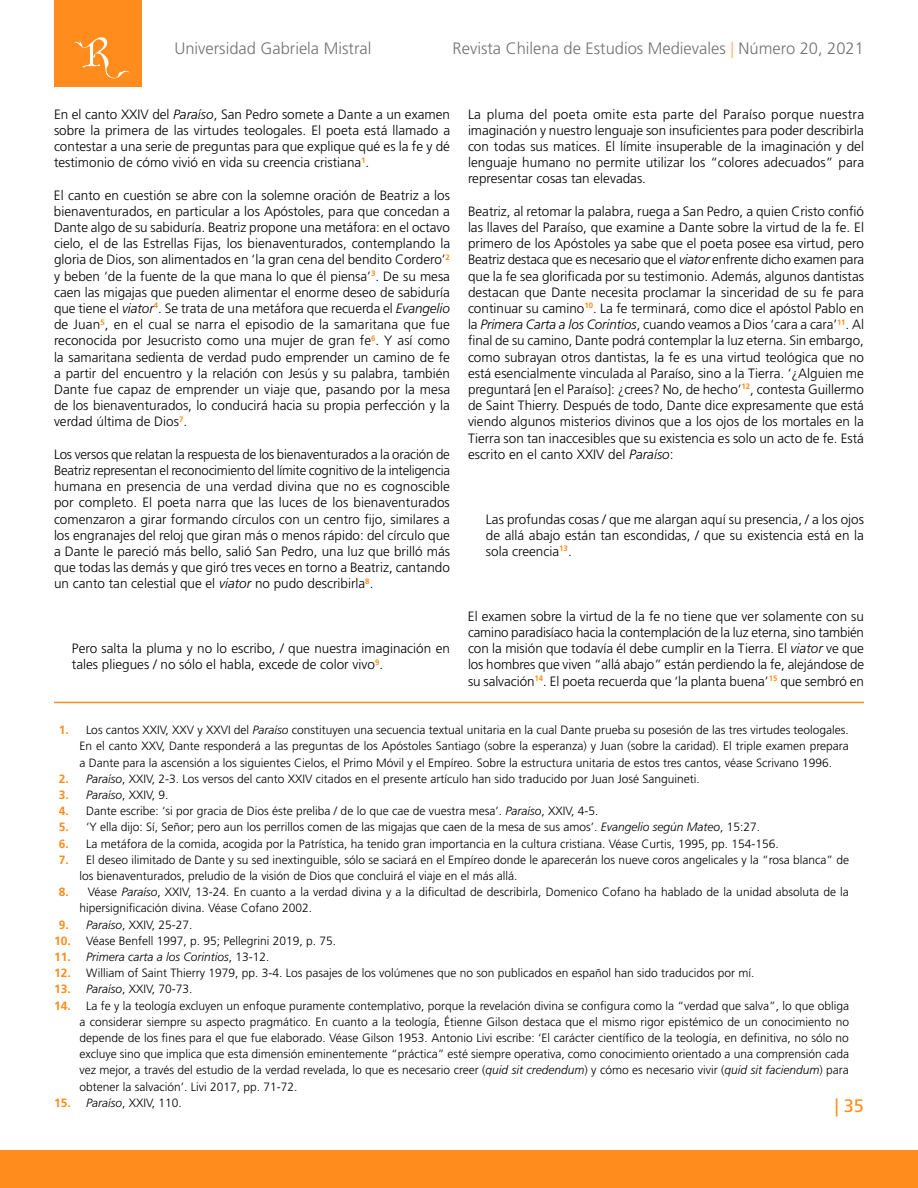
<style>
.page{position:relative;width:918px;height:1188px;background:#fff}
.page>*{position:absolute;margin:0;border:0;box-sizing:border-box;transform-origin:0 0}
.t1{font:18px "Frutiger LT Std";color:#ff8c1c}
.t2{font:300 16.5px "Frutiger LT Std";color:#717275}
.t3{font:300 13.5px/16.2px "Frutiger LT Std";color:#000;text-align:justify}
.t4{font:300 12px/16.2px "Frutiger LT Std";color:#000;text-align:justify}
.t5{font:italic 300 12px "Frutiger LT Std";color:#000}
.s1{color:#ffb165}
.s2{font-style:italic}
.s3{font-weight:700;color:#ff8c1c}
.s4{font-weight:700;font-style:normal;color:#ff8c1c}
.s5{font-style:normal}
</style>
<div class="page">
<div style="left:0;top:1151px;width:918px;height:37px;background:#ff8c1c"></div>
<div style="left:54px;top:0;width:88px;height:86px;background:#ff8c1c"></div>
<svg style="left:74px;top:37px;width:55px;height:42px"></svg>
<hr style="left:54px;top:702px;width:810px;height:1px;background:#ff8c1c">
<p class="t2" style="left:174px;top:39px;width:199px">Universidad Gabriela Mistral</p>
<p class="t2" style="left:453px;top:39px;width:413px">Revista Chilena de Estudios Medievales <span class="s1">|</span> Número 20, 2021</p>
<p class="t3" style="left:54px;top:106px;width:398px">En el canto XXIV del <span class="s2">Paraíso</span>, San Pedro somete a Dante a un examen sobre la primera de las virtudes teologales. El poeta está llamado a contestar a una serie de preguntas para que explique qué es la fe y dé testimonio de cómo vivió en vida su creencia cristiana<sup>1</sup>.</p>
<p class="t3" style="left:54px;top:187px;width:398px">El canto en cuestión se abre con la solemne oración de Beatriz a los bienaventurados, en particular a los Apóstoles, para que concedan a Dante algo de su sabiduría. Beatriz propone una metáfora: en el octavo cielo, el de las Estrellas Fijas, los bienaventurados, contemplando la gloria de Dios, son alimentados en ‘la gran cena del bendito Cordero’<sup>2 </sup>y beben ‘de la fuente de la que mana lo que él piensa’<sup>3</sup>. De su mesa caen las migajas que pueden alimentar el enorme deseo de sabiduría que tiene el <span class="s2">viator</span><sup>4</sup>. Se trata de una metáfora que recuerda el <span class="s2">Evangelio </span>de Juan<sup>5</sup>, en el cual se narra el episodio de la samaritana que fue reconocida por Jesucristo como una mujer de gran fe<sup>6</sup>. Y así como la samaritana sedienta de verdad pudo emprender un camino de fe a partir del encuentro y la relación con Jesús y su palabra, también Dante fue capaz de emprender un viaje que, pasando por la mesa de los bienaventurados, lo conducirá hacia su propia perfección y la verdad última de Dios<sup>7</sup>.</p>
<p class="t3" style="left:54px;top:446px;width:398px">Los versos que relatan la respuesta de los bienaventurados a la oración de Beatriz representan el reconocimiento del límite cognitivo de la inteligencia humana en presencia de una verdad divina que no es cognoscible por completo. El poeta narra que las luces de los bienaventurados comenzaron a girar formando círculos con un centro fijo, similares a los engranajes del reloj que giran más o menos rápido: del círculo que a Dante le pareció más bello, salió San Pedro, una luz que brilló más que todas las demás y que giró tres veces en torno a Beatriz, cantando un canto tan celestial que el <span class="s2">viator</span> no pudo describirla<sup>8</sup>.</p>
<p class="t3" style="left:468px;top:106px;width:398px">La pluma del poeta omite esta parte del Paraíso porque nuestra imaginación y nuestro lenguaje son insuficientes para poder describirla con todas sus matices. El límite insuperable de la imaginación y del lenguaje humano no permite utilizar los “colores adecuados” para representar cosas tan elevadas.</p>
<p class="t3" style="left:468px;top:203px;width:398px">Beatriz, al retomar la palabra, ruega a San Pedro, a quien Cristo confió las llaves del Paraíso, que examine a Dante sobre la virtud de la fe. El primero de los Apóstoles ya sabe que el poeta posee esa virtud, pero Beatriz destaca que es necesario que el <span class="s2">viator</span> enfrente dicho examen para que la fe sea glorificada por su testimonio. Además, algunos dantistas destacan que Dante necesita proclamar la sinceridad de su fe para continuar su camino<sup>10</sup>. La fe terminará, como dice el apóstol Pablo en la <span class="s2">Primera Carta a los Corintios</span>, cuando veamos a Dios ‘cara a cara’<sup>11</sup>. Al final de su camino, Dante podrá contemplar la luz eterna. Sin embargo, como subrayan otros dantistas, la fe es una virtud teológica que no está esencialmente vinculada al Paraíso, sino a la Tierra. ‘¿Alguien me preguntará [en el Paraíso]: ¿crees? No, de hecho’<sup>12</sup>, contesta Guillermo de Saint Thierry. Después de todo, Dante dice expresamente que está viendo algunos misterios divinos que a los ojos de los mortales en la Tierra son tan inaccesibles que su existencia es solo un acto de fe. Está escrito en el canto XXIV del <span class="s2">Paraíso</span>:</p>
<p class="t3" style="left:486px;top:511px;width:380px">Las profundas cosas / que me alargan aquí su presencia, / a los ojos de allá abajo están tan escondidas, / que su existencia está en la sola creencia<sup>13</sup>.</p>
<p class="t3" style="left:468px;top:608px;width:398px">El examen sobre la virtud de la fe no tiene que ver solamente con su camino paradisíaco hacia la contemplación de la luz eterna, sino también con la misión que todavía él debe cumplir en la Tierra. El <span class="s2">viator</span> ve que los hombres que viven “allá abajo” están perdiendo la fe, alejándose de su salvación<sup>14</sup>. El poeta recuerda que ‘la planta buena’<sup>15</sup> que sembró en</p>
<p class="t4" style="left:80px;top:722px;width:771px;text-indent:-21px"><span class="s3">1.</span> Los cantos XXIV, XXV y XXVI del <span class="s2">Paraíso</span> constituyen una secuencia textual unitaria en la cual Dante prueba su posesión de las tres virtudes teologales.<br>En el canto XXV, Dante responderá a las preguntas de los Apóstoles Santiago (sobre la esperanza) y Juan (sobre la caridad). El triple examen prepara a Dante para la ascensión a los siguientes Cielos, el Primo Móvil y el Empíreo. Sobre la estructura unitaria de estos tres cantos, véase Scrivano 1996.</p>
<p class="t4" style="left:59px;top:771px;width:642px"><span class="s3">2.</span> <span class="s2">Paraíso</span>, XXIV, 2-3. Los versos del canto XXIV citados en el presente artículo han sido traducido por Juan José Sanguineti.</p>
<p class="t4" style="left:59px;top:787px;width:111px"><span class="s3">3.</span> <span class="s2">Paraíso</span>, XXIV, 9.</p>
<p class="t4" style="left:59px;top:803px;width:541px"><span class="s3">4.</span> Dante escribe: ‘si por gracia de Dios éste preliba / de lo que cae de vuestra mesa’. <span class="s2">Paraíso</span>, XXIV, 4-5.</p>
<p class="t4" style="left:59px;top:819px;width:703px"><span class="s3">5.</span> ‘Y ella dijo: Sí, Señor; pero aun los perrillos comen de las migajas que caen de la mesa de sus amos’. <span class="s2">Evangelio según Mateo</span>, 15:27.</p>
<p class="t4" style="left:59px;top:835px;width:721px"><span class="s3">6.</span> La metáfora de la comida, acogida por la Patrística, ha tenido gran importancia en la cultura cristiana. Véase Curtis, 1995, pp. 154-156.</p>
<p class="t4" style="left:80px;top:852px;width:771px;text-indent:-21px"><span class="s3">7.</span> El deseo ilimitado de Dante y su sed inextinguible, sólo se saciará en el Empíreo donde le aparecerán los nueve coros angelicales y la “rosa blanca” de los bienaventurados, preludio de la visión de Dios que concluirá el viaje en el más allá.</p>
<p class="t4" style="left:80px;top:884px;width:771px;text-indent:-21px"><span class="s3">8.</span> Véase <span class="s2">Paraíso</span>, XXIV, 13-24. En cuanto a la verdad divina y a la dificultad de describirla, Domenico Cofano ha hablado de la unidad absoluta de la hipersignificación divina. Véase Cofano 2002.</p>
<p class="t4" style="left:59px;top:916px;width:135px"><span class="s3">9.</span> <span class="s2">Paraíso</span>, XXIV, 25-27.</p>
<p class="t4" style="left:54px;top:933px;width:284px"><span class="s3">10.</span> Véase Benfell 1997, p. 95; Pellegrini 2019, p. 75.</p>
<p class="t5" style="left:54px;top:950px;width:217px"><span class="s4">11.</span> Primera carta a los Corintios<span class="s5">, 13-12.</span></p>
<p class="t4" style="left:54px;top:965px;width:702px"><span class="s3">12.</span> William of Saint Thierry 1979, pp. 3-4. Los pasajes de los volúmenes que no son publicados en español han sido traducidos por mí.</p>
<p class="t4" style="left:54px;top:981px;width:140px"><span class="s3">13.</span> <span class="s2">Paraíso</span>, XXIV, 70-73.</p>
<p class="t4" style="left:80px;top:997px;width:771px;text-indent:-26px"><span class="s3">14.</span> La fe y la teología excluyen un enfoque puramente contemplativo, porque la revelación divina se configura como la “verdad que salva”, lo que obliga a considerar siempre su aspecto pragmático. En cuanto a la teología, Étienne Gilson destaca que el mismo rigor epistémico de un conocimiento no depende de los fines para el que fue elaborado. Véase Gilson 1953. Antonio Livi escribe: ‘El carácter científico de la teología, en definitiva, no sólo no excluye sino que implica que esta dimensión eminentemente “práctica” esté siempre operativa, como conocimiento orientado a una comprensión cada vez mejor, a través del estudio de la verdad revelada, lo que es necesario creer (<span class="s2">quid sit credendum</span>) y cómo es necesario vivir (<span class="s2">quid sit faciendum</span>) para obtener la salvación’. Livi 2017, pp. 71-72.</p>
<p class="t4" style="left:54px;top:1095px;width:129px"><span class="s3">15.</span> <span class="s2">Paraíso</span>, XXIV, 110.</p>
<h1 class="t1" style="left:835px;top:1095px;width:31px">| 35</h1>
<p class="t3" style="left:72px;top:641px;width:379px">Pero salta la pluma y no lo escribo, / que nuestra imaginación en tales pliegues / no sólo el habla, excede de color vivo<sup>9</sup>.</p>
</div>
